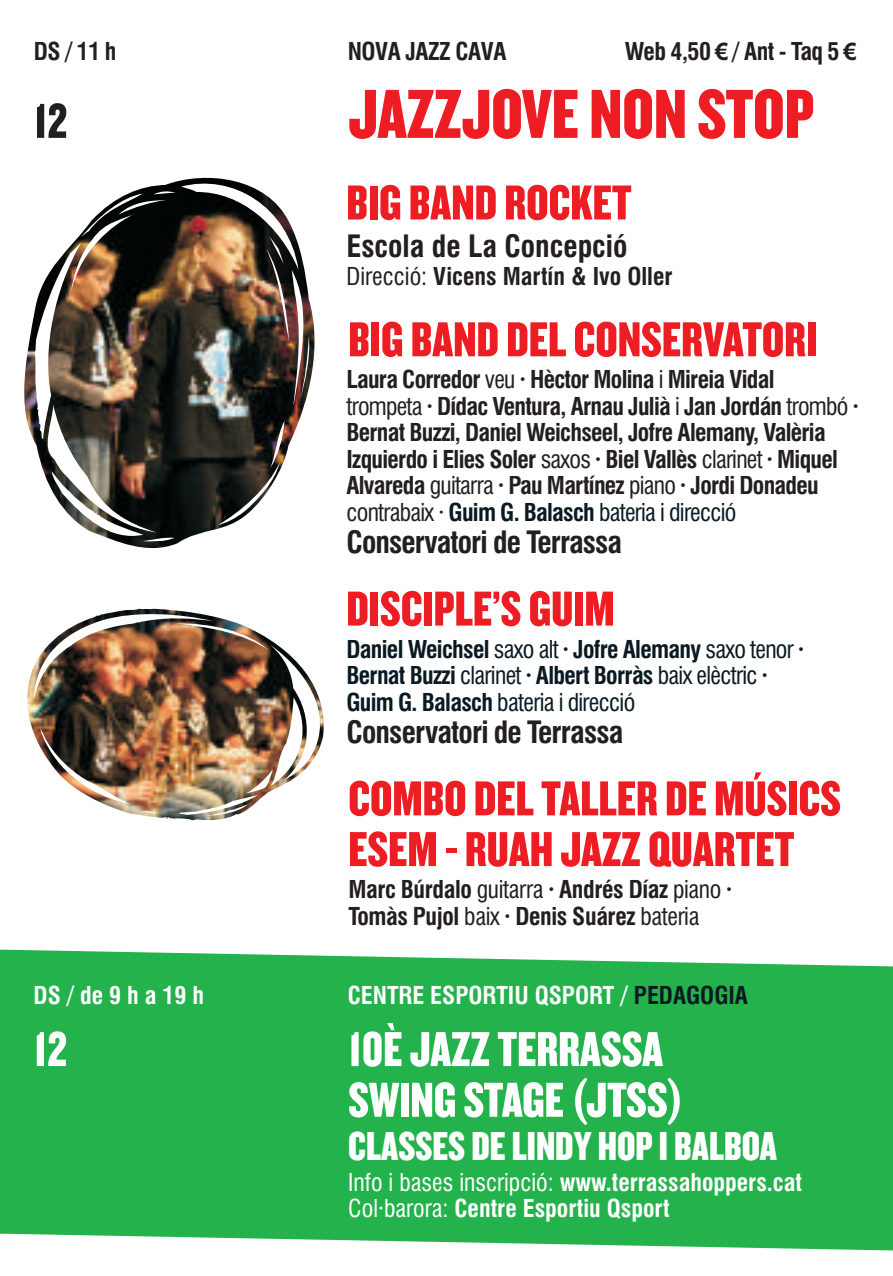
<style>
.page{position:relative;width:893px;height:1276px;background:#fff}
.page>*{position:absolute;margin:0;border:0;box-sizing:border-box;transform-origin:0 0}
.t1{font:72px "Knockout";color:#ee1d23}
.t2{font:51px/50.7px "Knockout";color:#ee1d23}
.t3{font:51px/50.7px "Knockout";color:#fff}
.t4{font:51px "Knockout";color:#231f20}
.t5{font:42px "Knockout";color:#fff}
.t6{font:700 condensed 30px "Swiss 721 BT";letter-spacing:-.03em;color:#231f20}
.t7{font:700 condensed 30px "Swiss 721 BT";color:#231f20}
.t8{font:700 condensed 24px/26.4px "Swiss 721 BT";letter-spacing:-.03em;color:#231f20}
.t9{font:700 condensed 24px/26.4px "Swiss 721 BT";letter-spacing:-.03em;color:#0b1a22}
.t10{font:700 condensed 24px/26.4px "Swiss 721 BT";color:#fff}
.t11{font:700 condensed 24px "Swiss 721 BT";color:#231f20}
.s1{font-family:"Arial";font-stretch:normal}
.s2{font-weight:400}
.s3{color:#0b1a22}
.s4{font-weight:400;color:#0b1a22}
</style>
<div class="page">
<div style="left:0;top:949px;width:893px;height:301px;background:#23b24b"></div>
<img style="left:27px;top:608px;width:297px;height:213px">
<img style="left:24px;top:177px;width:291px;height:372px">
<p class="t8" style="left:34px;top:40px;width:84px">DS / 11 h</p>
<p class="t8" style="left:348px;top:40px;width:160px">NOVA JAZZ CAVA</p>
<p class="t8" style="left:625px;top:40px;width:233px">Web 4,50 <span class="s1">€</span> / Ant - Taq 5 <span class="s1">€</span></p>
<h2 class="t4" style="left:34px;top:104px;width:35px">12</h2>
<h1 class="t1" style="left:349px;top:90px;width:467px">JAZZJOVE NON STOP</h1>
<h2 class="t2" style="left:346px;top:181px;width:287px">BIG BAND ROCKET</h2>
<p class="t7" style="left:347px;top:234px;width:282px">Escola de La Concepció</p>
<p class="t11" style="left:347px;top:266px;width:328px"><span class="s2">Direcció:</span> Vicens Martín &amp; Ivo Oller</p>
<h2 class="t2" style="left:348px;top:318px;width:470px">BIG BAND DEL CONSERVATORI</h2>
<p class="t8" style="left:346px;top:369px;width:514px">Laura Corredor <span class="s2">veu</span> · Hèctor Molina <span class="s2">i</span> Mireia Vidal<br><span class="s2">trompeta</span> · Dídac Ventura, Arnau Julià <span class="s2">i</span> Jan Jordán <span class="s2">trombó</span> · Bernat Buzzi, Daniel Weichseel, Jofre Alemany, Valèria Izquierdo i Elies Soler <span class="s2">saxos</span> · Biel Vallès <span class="s2">clarinet</span> · Miquel Alvareda <span class="s2">guitarra</span> · Pau Martínez <span class="s2">piano</span> · Jordi Donadeu <span class="s2">contrabaix ·</span> <span class="s3">Guim G. Balasch</span> <span class="s4">bateria i direcció</span></p>
<p class="t6" style="left:346px;top:530px;width:277px">Conservatori de Terrassa</p>
<h2 class="t2" style="left:346px;top:587px;width:270px">DISCIPLE’S GUIM</h2>
<p class="t9" style="left:346px;top:638px;width:459px">Daniel Weichsel <span class="s2">saxo alt</span> · Jofre Alemany <span class="s2">saxo tenor</span> ·<br>Bernat Buzzi <span class="s2">clarinet</span> · Albert Borràs <span class="s2">baix elèctric</span> ·<br>Guim G. Balasch <span class="s2">bateria i direcció</span></p>
<p class="t6" style="left:346px;top:719px;width:278px">Conservatori de Terrassa</p>
<h2 class="t2" style="left:348px;top:777px;width:494px">COMBO DEL TALLER DE MÚSICS<br>ESEM - RUAH JAZZ QUARTET</h2>
<p class="t8" style="left:348px;top:878px;width:385px">Marc Búrdalo <span class="s2">guitarra</span> · Andrés Díaz <span class="s2">piano</span> ·<br>Tomàs Pujol <span class="s2">baix</span> · Denis Suárez <span class="s2">bateria</span></p>
<p class="t10" style="left:34px;top:985px;width:172px">DS / de 9 h a 19 h</p>
<p class="t10" style="left:348px;top:985px;width:402px">CENTRE ESPORTIU QSPORT / <span class="s3">PEDAGOGIA</span></p>
<h2 class="t3" style="left:34px;top:1027px;width:35px">12</h2>
<h2 class="t3" style="left:348px;top:1027px;width:337px">10È JAZZ TERRASSA<br>SWING STAGE (JTSS)</h2>
<h3 class="t5" style="left:348px;top:1132px;width:430px">CLASSES DE LINDY HOP I BALBOA</h3>
<p class="t10" style="left:348px;top:1171px;width:455px"><span class="s2">Info i bases inscripció:</span> www.terrassahoppers.cat<br><span class="s2">Col·barora:</span> Centre Esportiu Qsport</p>
</div>
